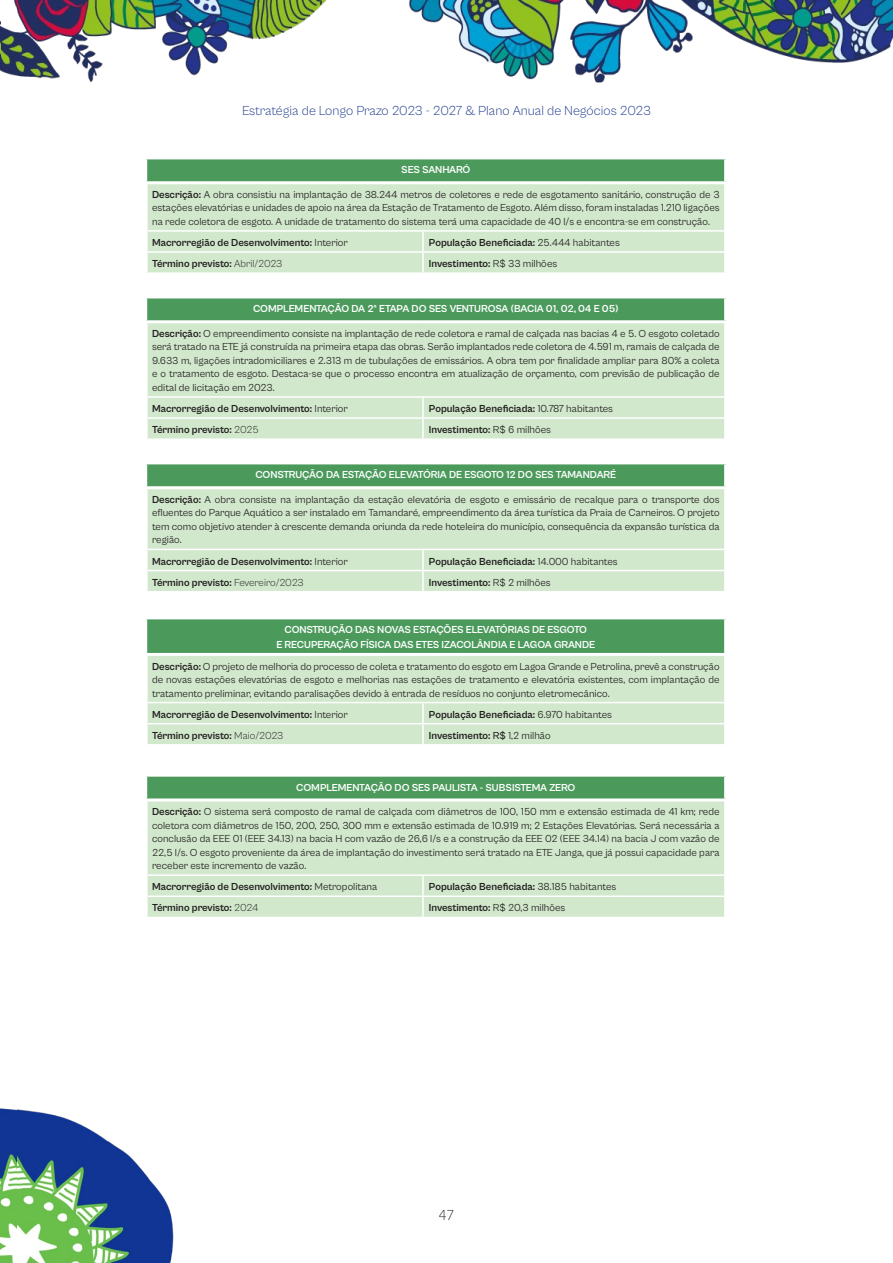
<style>
.page{position:relative;width:893px;height:1263px;background:#fff}
.page>*{position:absolute;margin:0;border:0;box-sizing:border-box;transform-origin:0 0}
.corpo{font:300 13.5px "Cabinet Grotesk";letter-spacing:-.01em;color:#253f8e}
.corpo-2{font:300 13.5px "Neo Sans Pro Cyr";color:#231f20}
.corpo-3{font:10.5px/13.5px "Cabinet Grotesk";color:#231f20;text-align:justify}
.corpo-4{font:700 10.5px "Cabinet Grotesk";color:#231f20}
.corpo-5{font:700 10.5px "Cabinet Grotesk";letter-spacing:-.025em;color:#fff}
.s1{font-weight:700}
.s2{font-weight:400}
.s3{font-weight:300}
.s4{font-weight:500}
</style>
<div class="page">
<img style="left:0;top:1108px;width:174px;height:155px">
<img style="left:0;top:0;width:893px;height:83px">
<div style="left:146px;top:158px;width:580px;height:25px;background:#4b9a5c"></div>
<div style="left:148px;top:184px;width:576px;height:88px;background:#d1e8cc"></div>
<hr style="left:145px;top:159px;width:2px;height:22px;background:#fff">
<hr style="left:145px;top:157px;width:278px;height:2px;background:#fff">
<hr style="left:423px;top:157px;width:304px;height:2px;background:#fff">
<hr style="left:724px;top:159px;width:3px;height:22px;background:#fff">
<hr style="left:148px;top:230px;width:275px;height:2px;background:#fff">
<hr style="left:423px;top:230px;width:301px;height:2px;background:#fff">
<hr style="left:148px;top:251px;width:275px;height:2px;background:#fff">
<hr style="left:423px;top:251px;width:301px;height:2px;background:#fff">
<svg style="left:422px;top:232px;width:2px;height:40px"></svg>
<hr style="left:145px;top:181px;width:278px;height:3px;background:#fff">
<hr style="left:423px;top:181px;width:304px;height:3px;background:#fff">
<div style="left:146px;top:297px;width:580px;height:25px;background:#4b9a5c"></div>
<div style="left:148px;top:323px;width:576px;height:115px;background:#d1e8cc"></div>
<hr style="left:145px;top:298px;width:2px;height:22px;background:#fff">
<hr style="left:145px;top:296px;width:278px;height:2px;background:#fff">
<hr style="left:423px;top:296px;width:304px;height:2px;background:#fff">
<hr style="left:724px;top:298px;width:3px;height:22px;background:#fff">
<hr style="left:148px;top:396px;width:275px;height:2px;background:#fff">
<hr style="left:423px;top:396px;width:301px;height:2px;background:#fff">
<hr style="left:148px;top:417px;width:275px;height:2px;background:#fff">
<hr style="left:423px;top:417px;width:301px;height:2px;background:#fff">
<svg style="left:422px;top:398px;width:2px;height:40px"></svg>
<hr style="left:145px;top:320px;width:278px;height:3px;background:#fff">
<hr style="left:423px;top:320px;width:304px;height:3px;background:#fff">
<div style="left:146px;top:463px;width:580px;height:25px;background:#4b9a5c"></div>
<div style="left:148px;top:489px;width:576px;height:102px;background:#d1e8cc"></div>
<hr style="left:145px;top:464px;width:2px;height:22px;background:#fff">
<hr style="left:145px;top:462px;width:278px;height:2px;background:#fff">
<hr style="left:423px;top:462px;width:304px;height:2px;background:#fff">
<hr style="left:724px;top:464px;width:3px;height:22px;background:#fff">
<hr style="left:148px;top:549px;width:275px;height:1px;background:#fff">
<hr style="left:423px;top:549px;width:301px;height:1px;background:#fff">
<hr style="left:422px;top:550px;width:2px;height:20px;background:#fff">
<hr style="left:148px;top:570px;width:275px;height:1px;background:#fff">
<hr style="left:423px;top:570px;width:301px;height:1px;background:#fff">
<hr style="left:422px;top:571px;width:2px;height:20px;background:#fff">
<hr style="left:145px;top:486px;width:278px;height:3px;background:#fff">
<hr style="left:423px;top:486px;width:304px;height:3px;background:#fff">
<div style="left:146px;top:618px;width:580px;height:36px;background:#4b9a5c"></div>
<div style="left:148px;top:656px;width:576px;height:88px;background:#d1e8cc"></div>
<hr style="left:145px;top:619px;width:2px;height:34px;background:#fff">
<hr style="left:145px;top:617px;width:278px;height:2px;background:#fff">
<hr style="left:423px;top:617px;width:304px;height:2px;background:#fff">
<hr style="left:724px;top:619px;width:3px;height:34px;background:#fff">
<hr style="left:148px;top:702px;width:275px;height:1px;background:#fff">
<hr style="left:423px;top:702px;width:301px;height:1px;background:#fff">
<hr style="left:422px;top:703px;width:2px;height:20px;background:#fff">
<hr style="left:148px;top:723px;width:275px;height:1px;background:#fff">
<hr style="left:423px;top:723px;width:301px;height:1px;background:#fff">
<hr style="left:422px;top:724px;width:2px;height:20px;background:#fff">
<hr style="left:145px;top:653px;width:278px;height:3px;background:#fff">
<hr style="left:423px;top:653px;width:304px;height:3px;background:#fff">
<div style="left:146px;top:775px;width:580px;height:25px;background:#4b9a5c"></div>
<div style="left:148px;top:801px;width:576px;height:116px;background:#d1e8cc"></div>
<hr style="left:145px;top:777px;width:2px;height:21px;background:#fff">
<hr style="left:145px;top:774px;width:278px;height:3px;background:#fff">
<hr style="left:423px;top:774px;width:304px;height:3px;background:#fff">
<hr style="left:724px;top:777px;width:3px;height:21px;background:#fff">
<hr style="left:148px;top:874px;width:275px;height:2px;background:#fff">
<hr style="left:423px;top:874px;width:301px;height:2px;background:#fff">
<svg style="left:422px;top:876px;width:2px;height:19px"></svg>
<hr style="left:148px;top:895px;width:275px;height:2px;background:#fff">
<hr style="left:423px;top:895px;width:301px;height:2px;background:#fff">
<hr style="left:422px;top:897px;width:2px;height:20px;background:#fff">
<hr style="left:145px;top:798px;width:278px;height:3px;background:#fff">
<hr style="left:423px;top:798px;width:304px;height:3px;background:#fff">
<p class="corpo" style="left:242px;top:103px;width:410px">Estratégia de Longo Prazo 2023 - 2027 &amp; Plano Anual de Negócios 2023</p>
<p class="corpo-5" style="left:401px;top:164px;width:71px">SES SANHARÓ</p>
<p class="corpo-3" style="left:152px;top:188px;width:569px"><span class="s1">Descrição:</span> A obra consistiu na implantação de 38.244 metros de coletores e rede de esgotamento sanitário, construção de 3 estações elevatórias e unidades de apoio na área da Estação de Tratamento de Esgoto. Além disso, foram instaladas 1.210 ligações na rede coletora de esgoto. A unidade de tratamento do sistema terá uma capacidade de 40 l/s e encontra-se em construção.</p>
<p class="corpo-4" style="left:152px;top:237px;width:197px">Macrorregião de Desenvolvimento: <span class="s2">Interior</span></p>
<p class="corpo-4" style="left:429px;top:237px;width:192px">População Beneficiada: <span class="s2">25.444 habitantes</span></p>
<p class="corpo-4" style="left:152px;top:258px;width:132px">Término previsto: <span class="s3">Abril/2023</span></p>
<p class="corpo-4" style="left:429px;top:258px;width:130px">Investimento: <span class="s2">R$ 33 milhões</span></p>
<p class="corpo-5" style="left:253px;top:303px;width:367px">COMPLEMENTAÇÃO DA 2ª ETAPA DO SES VENTUROSA (BACIA 01, 02, 04 E 05)</p>
<p class="corpo-3" style="left:152px;top:327px;width:569px"><span class="s1">Descrição:</span> O empreendimento consiste na implantação de rede coletora e ramal de calçada nas bacias 4 e 5. O esgoto coletado será tratado na ETE já construída na primeira etapa das obras. Serão implantados rede coletora de 4.591 m, ramais de calçada de 9.633 m, ligações intradomiciliares e 2.313 m de tubulações de emissários. A obra tem por finalidade ampliar para 80% a coleta e o tratamento de esgoto. Destaca-se que o processo encontra em atualização de orçamento, com previsão de publicação de edital de licitação em 2023.</p>
<p class="corpo-4" style="left:152px;top:403px;width:197px">Macrorregião de Desenvolvimento: <span class="s2">Interior</span></p>
<p class="corpo-4" style="left:429px;top:403px;width:186px">População Beneficiada: <span class="s2">10.787 habitantes</span></p>
<p class="corpo-4" style="left:152px;top:424px;width:108px">Término previsto: <span class="s3">2025</span></p>
<p class="corpo-4" style="left:429px;top:424px;width:124px">Investimento: <span class="s2">R$ 6 milhões</span></p>
<p class="corpo-5" style="left:255px;top:469px;width:362px">CONSTRUÇÃO DA ESTAÇÃO ELEVATÓRIA DE ESGOTO 12 DO SES TAMANDARÉ</p>
<p class="corpo-3" style="left:152px;top:493px;width:569px"><span class="s1">Descrição:</span> A obra consiste na implantação da estação elevatória de esgoto e emissário de recalque para o transporte dos efluentes do Parque Aquático a ser instalado em Tamandaré, empreendimento da área turística da Praia de Carneiros. O projeto tem como objetivo atender à crescente demanda oriunda da rede hoteleira do município, consequência da expansão turística da região.</p>
<p class="corpo-4" style="left:152px;top:555px;width:197px">Macrorregião de Desenvolvimento: <span class="s2">Interior</span></p>
<p class="corpo-4" style="left:429px;top:555px;width:190px">População Beneficiada: <span class="s2">14.000 habitantes</span></p>
<p class="corpo-4" style="left:152px;top:577px;width:153px">Término previsto: <span class="s3">Fevereiro/2023</span></p>
<p class="corpo-4" style="left:429px;top:577px;width:123px">Investimento: <span class="s2">R$ 2 milhões</span></p>
<p class="corpo-5" style="left:285px;top:624px;width:304px">CONSTRUÇÃO DAS NOVAS ESTAÇÕES ELEVATÓRIAS DE ESGOTO</p>
<p class="corpo-5" style="left:276px;top:639px;width:320px">E RECUPERAÇÃO FÍSICA DAS ETES IZACOLÂNDIA E LAGOA GRANDE</p>
<p class="corpo-3" style="left:152px;top:659px;width:569px"><span class="s1">Descrição:</span> O projeto de melhoria do processo de coleta e tratamento do esgoto em Lagoa Grande e Petrolina, prevê a construção de novas estações elevatórias de esgoto e melhorias nas estações de tratamento e elevatória existentes, com implantação de tratamento preliminar, evitando paralisações devido à entrada de resíduos no conjunto eletromecânico.</p>
<p class="corpo-4" style="left:152px;top:709px;width:197px">Macrorregião de Desenvolvimento: <span class="s2">Interior</span></p>
<p class="corpo-4" style="left:429px;top:709px;width:185px">População Beneficiada: <span class="s2">6.970 habitantes</span></p>
<p class="corpo-4" style="left:152px;top:730px;width:133px">Término previsto: <span class="s3">Maio/2023</span></p>
<p class="corpo-4" style="left:429px;top:730px;width:123px">Investimento: <span class="s4">R$</span> <span class="s2">1,2 milhão</span></p>
<p class="corpo-5" style="left:296px;top:781px;width:281px">COMPLEMENTAÇÃO DO SES PAULISTA - SUBSISTEMA ZERO</p>
<p class="corpo-3" style="left:152px;top:805px;width:569px"><span class="s1">Descrição:</span> O sistema será composto de ramal de calçada com diâmetros de 100, 150 mm e extensão estimada de 41 km; rede coletora com diâmetros de 150, 200, 250, 300 mm e extensão estimada de 10.919 m; 2 Estações Elevatórias. Será necessária a conclusão da EEE 01 (EEE 34.13) na bacia H com vazão de 26,6 l/s e a construção da EEE 02 (EEE 34.14) na bacia J com vazão de 22,5 l/s. O esgoto proveniente da área de implantação do investimento será tratado na ETE Janga, que já possui capacidade para receber este incremento de vazão.</p>
<p class="corpo-4" style="left:152px;top:881px;width:227px">Macrorregião de Desenvolvimento: <span class="s2">Metropolitana</span></p>
<p class="corpo-4" style="left:429px;top:881px;width:189px">População Beneficiada: <span class="s2">38.185 habitantes</span></p>
<p class="corpo-4" style="left:152px;top:902px;width:108px">Término previsto: <span class="s3">2024</span></p>
<p class="corpo-4" style="left:429px;top:902px;width:138px">Investimento: <span class="s2">R$ 20,3 milhões</span></p>
<p class="corpo-2" style="left:439px;top:1207px;width:17px">47</p>
</div>
